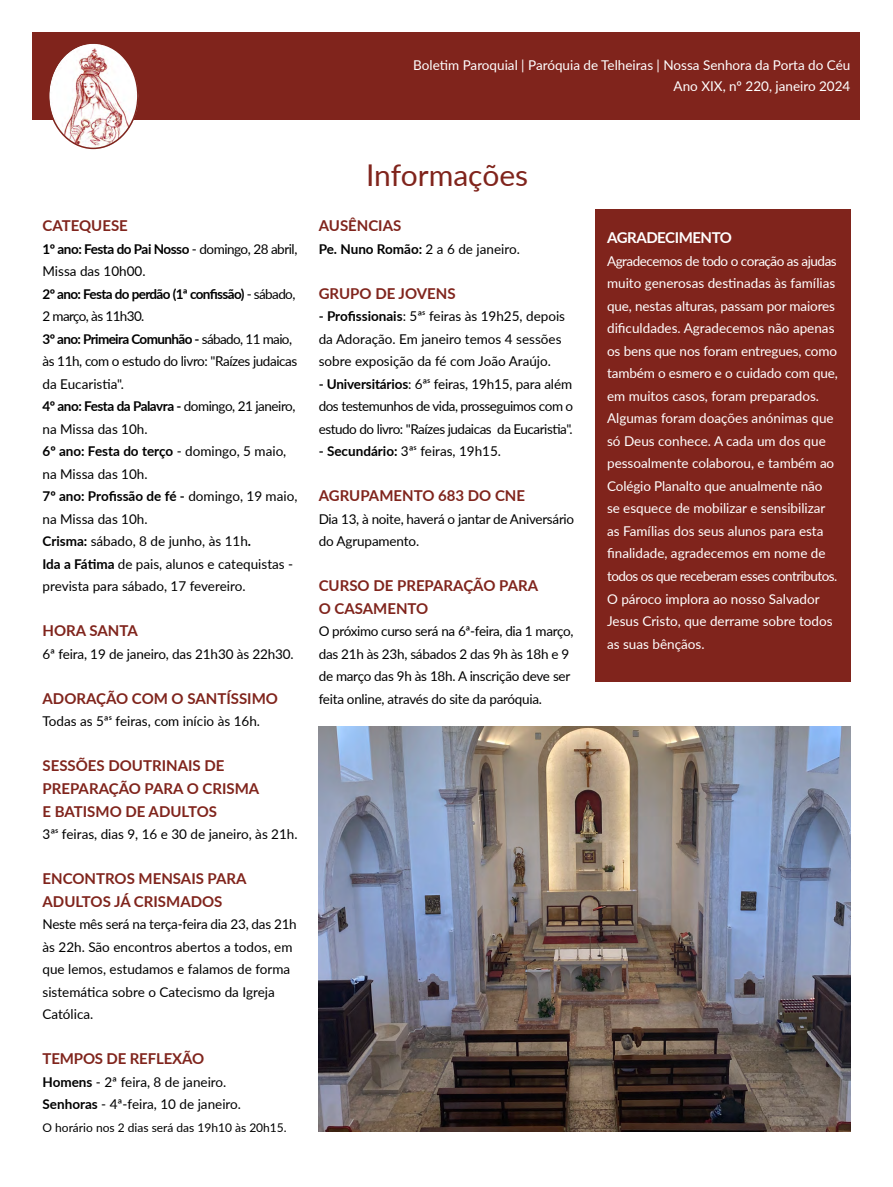
<style>
.page{position:relative;width:893px;height:1187px;background:#fff}
.page>*{position:absolute;margin:0;border:0;box-sizing:border-box;transform-origin:0 0}
.t1{font:30px "Lato";color:#80241c}
.t2{font:700 15px/22.5px "Lato";color:#80241c}
.t3{font:700 15px "Lato";letter-spacing:-.03em;color:#fff}
.t4{font:13.5px/22.5px "Lato";letter-spacing:-.01em;color:#000}
.t5{font:13.5px/22.5px "Lato";color:#fff}
.t6{font:700 13.5px "Lato";color:#000}
.t7{font:12px "Lato";color:#000}
.s1{font-weight:700}
.s2{font-weight:400}
</style>
<div class="page">
<div style="left:595px;top:209px;width:255px;height:472px;background:#80241c"></div>
<div style="left:32px;top:32px;width:828px;height:87px;background:#80241c"></div>
<img style="left:43px;top:45px;width:106px;height:105px">
<div style="left:48px;top:42px;width:91px;height:107px;border:2px solid #80241c;border-radius:50%"></div>
<img style="left:319px;top:726px;width:531px;height:405px">
<p class="t5" style="left:413px;top:54px;width:439px;line-height:21px;text-align:right">Boletim Paroquial | Paróquia de Telheiras | Nossa Senhora da Porta do Céu<br>Ano XIX, nº 220, janeiro 2024</p>
<p class="t2" style="left:43px;top:214px;width:87px">CATEQUESE</p>
<p class="t4" style="left:43px;top:237px;width:256px"><span class="s1">1º ano: Festa do Pai Nosso</span> - domingo, 28 abril,<br>Missa das 10h00.<br><span class="s1">2º ano: Festa do perdão (1ª confissão)</span> - sábado,<br>2 março, às 11h30.<br><span class="s1">3º ano: Primeira Comunhão -</span> sábado, 11 maio, às 11h, com o estudo do livro: "Raízes judaicas da Eucaristia".<br><span class="s1">4º ano: Festa da Palavra -</span> domingo, 21 janeiro, na Missa das 10h.<br><span class="s1">6º ano: Festa do terço</span> - domingo, 5 maio, na Missa das 10h.<br><span class="s1">7º ano: Profissão de fé -</span> domingo, 19 maio, na Missa das 10h.<br><span class="s1">Crisma:</span> sábado, 8 de junho, às 11h<span class="s1">.<br>Ida a Fátima</span> de pais, alunos e catequistas - prevista para sábado, 17 fevereiro.</p>
<p class="t2" style="left:43px;top:619px;width:97px">HORA SANTA</p>
<p class="t4" style="left:43px;top:642px;width:253px">6ª feira, 19 de janeiro, das 21h30 às 22h30.</p>
<p class="t2" style="left:43px;top:686px;width:237px">ADORAÇÃO COM O SANTÍSSIMO</p>
<p class="t4" style="left:43px;top:709px;width:219px">Todas as 5ªs feiras, com início às 16h.</p>
<p class="t2" style="left:43px;top:754px;width:218px">SESSÕES DOUTRINAIS DE<br>PREPARAÇÃO PARA O CRISMA<br>E BATISMO DE ADULTOS</p>
<p class="t4" style="left:43px;top:822px;width:257px">3ªs feiras, dias 9, 16 e 30 de janeiro, às 21h.</p>
<p class="t2" style="left:43px;top:866px;width:206px">ENCONTROS MENSAIS PARA<br>ADULTOS JÁ CRISMADOS</p>
<p class="t4" style="left:43px;top:912px;width:256px">Neste mês será na terça-feira dia 23, das 21h às 22h. São encontros abertos a todos, em que lemos, estudamos e falamos de forma sistemática sobre o Catecismo da Igreja Católica.</p>
<p class="t2" style="left:43px;top:1046px;width:163px">TEMPOS DE REFLEXÃO</p>
<p class="t4" style="left:43px;top:1069px;width:200px"><span class="s1">Homens</span> - 2ª feira, 8 de janeiro.<br><span class="s1">Senhoras</span> - 4ª-feira, 10 de janeiro.</p>
<p class="t7" style="left:43px;top:1118px;width:246px">O horário nos 2 dias será das 19h10 às 20h15.</p>
<h1 class="t1" style="left:366px;top:154px;width:164px">Informações</h1>
<p class="t2" style="left:319px;top:214px;width:84px">AUSÊNCIAS</p>
<p class="t6" style="left:319px;top:239px;width:203px">Pe. Nuno Romão: <span class="s2">2 a 6 de janeiro.</span></p>
<p class="t2" style="left:319px;top:281px;width:138px">GRUPO DE JOVENS</p>
<p class="t4" style="left:319px;top:304px;width:248px"><span class="s1">- Profissionais</span>: 5ªs feiras às 19h25, depois da Adoração. Em janeiro temos 4 sessões sobre exposição da fé com João Araújo.</p>
<p class="t4" style="left:319px;top:372px;width:256px;text-align:justify"><span class="s1">- Universitários</span>: 6ªs feiras, 19h15, para além dos testemunhos de vida, prosseguimos com o estudo do livro: "Raízes judaicas da Eucaristia".</p>
<p class="t4" style="left:319px;top:439px;width:184px"><span class="s1">- Secundário:</span> 3ªs feiras, 19h15.</p>
<p class="t2" style="left:319px;top:484px;width:208px">AGRUPAMENTO 683 DO CNE</p>
<p class="t4" style="left:319px;top:507px;width:257px">Dia 13, à noite, haverá o jantar de Aniversário do Agrupamento.</p>
<p class="t2" style="left:319px;top:574px;width:221px">CURSO DE PREPARAÇÃO PARA<br>O CASAMENTO</p>
<p class="t4" style="left:319px;top:619px;width:256px">O próximo curso será na 6ª-feira, dia 1 março, das 21h às 23h, sábados 2 das 9h às 18h e 9 de março das 9h às 18h. A inscrição deve ser feita online, através do site da paróquia.</p>
<p class="t3" style="left:607px;top:227px;width:126px">AGRADECIMENTO</p>
<p class="t5" style="left:607px;top:249px;width:232px">Agradecemos de todo o coração as ajudas muito generosas destinadas às famílias que, nestas alturas, passam por maiores dificuldades. Agradecemos não apenas os bens que nos foram entregues, como também o esmero e o cuidado com que, em muitos casos, foram preparados.<br>Algumas foram doações anónimas que só Deus conhece. A cada um dos que pessoalmente colaborou, e também ao Colégio Planalto que anualmente não se esquece de mobilizar e sensibilizar as Famílias dos seus alunos para esta finalidade, agradecemos em nome de todos os que receberam esses contributos.<br>O pároco implora ao nosso Salvador Jesus Cristo, que derrame sobre todos as suas bênçãos.</p>
</div>
